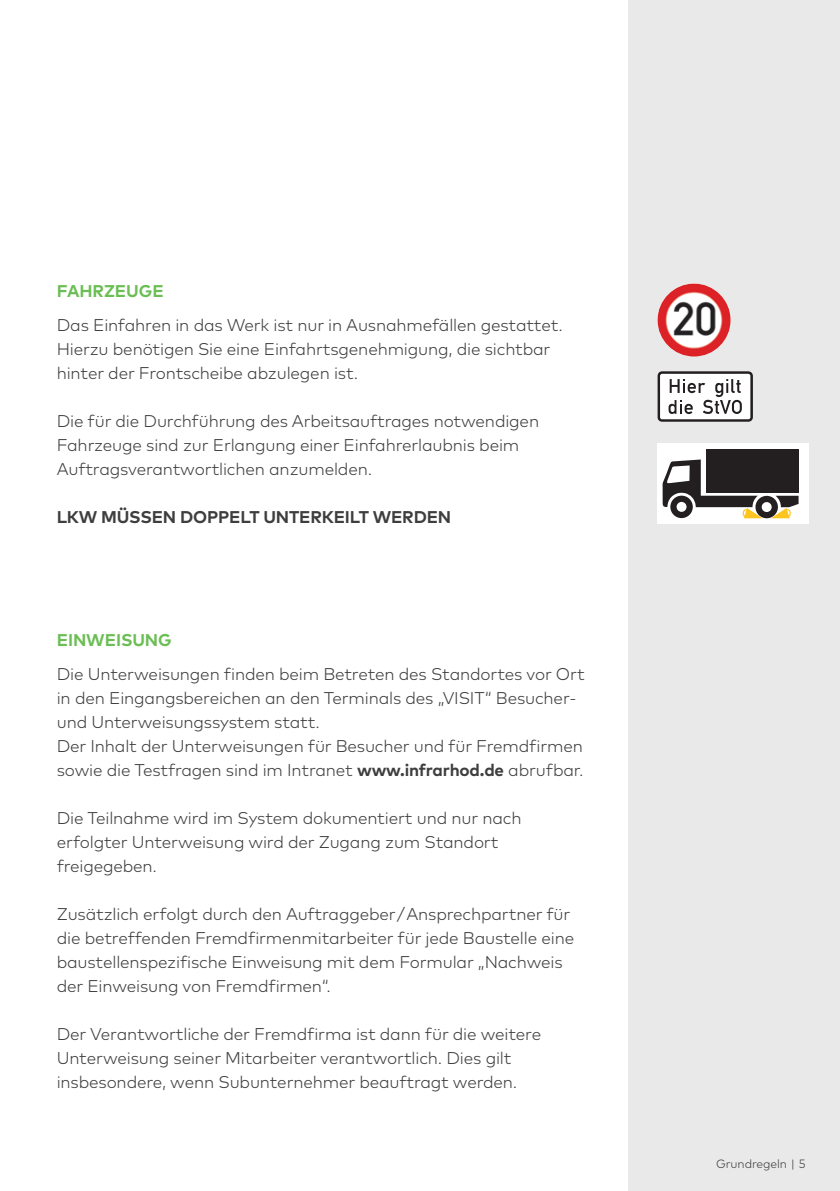
<style>
.page{position:relative;width:840px;height:1191px;background:#fff}
.page>*{position:absolute;margin:0;border:0;box-sizing:border-box;transform-origin:0 0}
.t1{font:300 17px/24px "Mark Pro";letter-spacing:-.01em;color:#3e3e3f}
.t2{font:700 17px "Mark Pro";letter-spacing:-.01em;color:#3e3e3f}
.t3{font:700 17px "Mark Pro";letter-spacing:-.005em;color:#6bbe54}
.t4{font:300 12px "Mark Pro";letter-spacing:-.01em;color:#3e3e3f}
.s1{font-weight:700}
</style>
<div class="page">
<div style="left:627px;top:0;width:212px;height:1191px;background:#e9e9e9"></div>
<img style="left:657px;top:283px;width:73px;height:73px;border-radius:36px">
<svg style="left:657px;top:371px;width:95px;height:51px;background:#c2c1c1"></svg>
<div style="left:657px;top:443px;width:151px;height:80px;background:#fff"></div>
<div style="left:706px;top:448px;width:92px;height:44px;background:#231f20"></div>
<svg style="left:662px;top:459px;width:136px;height:59px"></svg>
<p class="t3" style="left:57px;top:278px;width:108px">FAHRZEUGE</p>
<p class="t1" style="left:57px;top:312px;width:507px">Das Einfahren in das Werk ist nur in Ausnahmefällen gestattet.<br>Hierzu benötigen Sie eine Einfahrtsgenehmigung, die sichtbar hinter der Frontscheibe abzulegen ist.</p>
<p class="t1" style="left:57px;top:408px;width:483px">Die für die Durchführung des Arbeitsauftrages notwendigen<br>Fahrzeuge sind zur Erlangung einer Einfahrerlaubnis beim<br>Auftragsverantwortlichen anzumelden.</p>
<p class="t2" style="left:57px;top:504px;width:396px">LKW MÜSSEN DOPPELT UNTERKEILT WERDEN</p>
<p class="t3" style="left:57px;top:627px;width:116px">EINWEISUNG</p>
<p class="t1" style="left:57px;top:660px;width:529px">Die Unterweisungen finden beim Betreten des Standortes vor Ort in den Eingangsbereichen an den Terminals des „VISIT“ Besucher&shy;und Unterweisungssystem statt.</p>
<p class="t1" style="left:57px;top:732px;width:528px">Der Inhalt der Unterweisungen für Besucher und für Fremdfirmen sowie die Testfragen sind im Intranet <span class="s1">www.infrarhod.de</span> abrufbar.</p>
<p class="t1" style="left:57px;top:804px;width:466px">Die Teilnahme wird im System dokumentiert und nur nach erfolgter Unterweisung wird der Zugang zum Standort freigegeben.</p>
<p class="t1" style="left:57px;top:900px;width:518px">Zusätzlich erfolgt durch den Auftraggeber / Ansprechpartner für die betreffenden Fremdfirmenmitarbeiter für jede Baustelle eine baustellenspezifische Einweisung mit dem Formular „Nachweis der Einweisung von Fremdfirmen“.</p>
<p class="t1" style="left:57px;top:1020px;width:485px">Der Verantwortliche der Fremdfirma ist dann für die weitere<br>Unterweisung seiner Mitarbeiter verantwortlich. Dies gilt insbesondere, wenn Subunternehmer beauftragt werden.</p>
<p class="t4" style="left:715px;top:1155px;width:91px">Grundregeln | 5</p>
</div>
